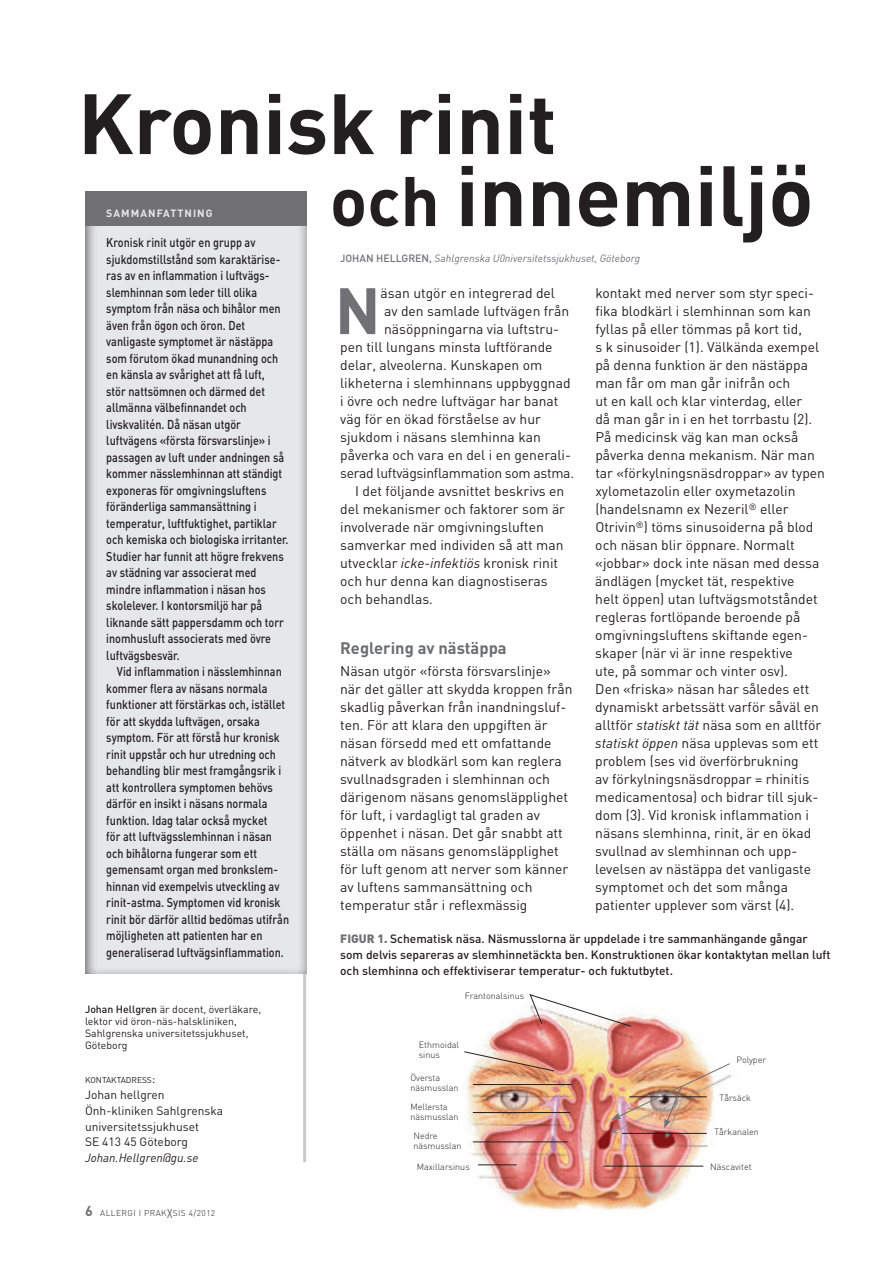
<style>
.page{position:relative;width:893px;height:1263px;background:#fff}
.page>*{position:absolute;margin:0;border:0;box-sizing:border-box;transform-origin:0 0}
.t1{font:700 84px/72px "DIN";color:#231f20}
.t2{font:700 64.5px "DIN";color:#717074}
.t3{font:700 16.5px "DIN";color:#6c6d70}
.t4{font:13.8px/18px "DIN";color:#231f20}
.t5{font:13.8px "DIN";letter-spacing:-.02em;color:#231f20}
.t6{font:500 12.75px/16.5px "DIN";color:#231f20;scale:.85 1}
.t7{font:500 12px/15.8px "DIN";color:#231f20}
.t8{font:12px/15.8px "DIN";color:#231f20}
.t9{font:italic 12px "DIN";color:#231f20}
.t10{font:10.5px/12px "DIN";color:#231f20}
.t11{font:italic 10.5px "DIN";color:#717074}
.t12{font:700 10.5px "DIN";letter-spacing:.1em;color:#e6e7e9}
.t13{font:300 9px/9.8px "DIN";color:#231f20}
.t14{font:300 8.4px "DIN";letter-spacing:.05em;color:#231f20}
.t15{font:8.4px "DIN";color:#231f20}
.s1{font-size:69px}
.s2{font-weight:500;font-style:normal}
.s3{font-style:italic}
.s4{font-weight:900;color:#717074}
.s5{font-weight:500}
.s6{font-size:12px}
.s7{font-weight:700;font-size:14.25px;color:#717074}
.s8{font-size:12.6px}
</style>
<div class="page">
<hr style="left:303px;top:191px;width:3px;height:971px;background:#c9cacc">
<div style="left:83px;top:187px;width:225px;height:788px;background:#231f20;opacity:.75"></div>
<div style="left:85px;top:191px;width:221px;height:35px;background:#717074"></div>
<img style="left:467px;top:1015px;width:265px;height:196px">
<svg style="left:529px;top:994px;width:103px;height:33px"></svg>
<svg style="left:464px;top:1051px;width:91px;height:21px;background:#dca693"></svg>
<hr style="left:473px;top:1084px;width:99px;height:1px;background:#231f20">
<hr style="left:473px;top:1112px;width:97px;height:1px;background:#231f20">
<hr style="left:473px;top:1141px;width:95px;height:1px;background:#231f20">
<hr style="left:478px;top:1164px;width:39px;height:1px;background:#231f20">
<hr style="left:603px;top:1166px;width:100px;height:1px;background:#231f20">
<hr style="left:622px;top:1133px;width:85px;height:1px;background:#231f20">
<img style="left:611px;top:1063px;width:120px;height:65px">
<h1 class="t1" style="left:330px;top:84px;width:485px;text-indent:-252px">Kronisk rinit<br><span class="s1">och</span> innemiljö</h1>
<p class="t12" style="left:106px;top:206px;width:17px">samma</p>
<p class="t12" style="left:148px;top:206px;width:66px">nfattning</p>
<p class="t6" style="left:106px;top:234px;width:216px">Kronisk rinit utgör en grupp av sjukdomstillstånd som karaktärise&shy;ras av en inflammation i luftvägs&shy;slemhinnan som leder till olika symptom från näsa och bihålor men även från ögon och öron. Det vanligaste symptomet är nästäppa som förutom ökad munandning och en känsla av svårighet att få luft,<br>stör nattsömnen och därmed det allmänna välbefinnandet och livskvalitén. Då näsan utgör luftvägens «första försvarslinje» i passagen av luft under andningen så kommer nässlemhinnan att ständigt exponeras för omgivningsluftens föränderliga sammansättning i temperatur, luftfuktighet, partiklar och kemiska och biologiska irritanter.<br>Studier har funnit att högre frekvens av städning var associerat med mindre inflammation i näsan hos skolelever. I kontorsmiljö har på liknande sätt pappersdamm och torr inomhusluft associerats med övre luftvägsbesvär.</p>
<p class="t6" style="left:106px;top:663px;width:217px;text-indent:11px">Vid inflammation i nässlemhinnan kommer flera av näsans normala funktioner att förstärkas och, istället för att skydda luftvägen, orsaka symptom. För att förstå hur kronisk rinit uppstår och hur utredning och behandling blir mest framgångsrik i att kontrollera symptomen behövs därför en insikt i näsans normala funktion. I dag talar också mycket<br>för att luftvägsslemhinnan i näsan och bihålorna fungerar som ett gemensamt organ med bronkslem&shy;hinnan vid exempelvis utveckling av rinit-astma. Symptomen vid kronisk rinit bör därför alltid bedömas utifrån möjligheten att patienten har en generaliserad luftvägsinflammation.</p>
<p class="t11" style="left:340px;top:252px;width:302px"><span class="s2">Johan H ellgren ,</span> Sahlgrenska U0niversitetssjukhuset, Göteborg</p>
<p class="t4" style="left:595px;top:284px;width:231px">kontakt med nerver som styr speci&shy;fika blodkärl i slemhinnan som kan fyllas på eller tömmas på kort tid,<br>s k sinusoider (1). Välkända exempel på denna funktion är den nästäppa man får om man går inifrån och<br>ut en kall och klar vinterdag, eller<br>då man går in i en het torrbastu (2).<br>På medicinsk väg kan man också påverka denna mekanism. När man tar «förkylningsnäsdroppar» av typen xylometazolin eller oxymetazolin (handelsnamn ex Nezeril<sup>®</sup> eller Otrivin<sup>®</sup>) töms sinusoiderna på blod och näsan blir öppnare. Normalt «jobbar» dock inte näsan med dessa ändlägen (mycket tät, respektive<br>helt öppen) utan luftvägsmotståndet regleras fortlöpande beroende på omgivningsluftens skiftande egen&shy;skaper (när vi är inne respektive<br>ute, på sommar och vinter osv).<br>Den «friska» näsan har således ett dynamiskt arbetssätt varför såväl en alltför <span class="s3">statiskt tät</span> näsa som en alltför <span class="s3">statiskt öppen</span> näsa upplevas som ett problem (ses vid överförbrukning<br>av förkylningsnäsdroppar = rhinitis medicamentosa) och bidrar till sjuk&shy;dom (3). Vid kronisk inflammation i näsans slemhinna, rinit, är en ökad svullnad av slemhinnan och upp&shy;levelsen av nästäppa det vanligaste symptomet och det som många patienter upplever som värst (4).</p>
<h2 class="t2" style="left:335px;top:269px;width:37px">N</h2>
<p class="t4" style="left:381px;top:284px;width:176px">äsan utgör en integrerad del</p>
<p class="t4" style="left:384px;top:302px;width:187px">av den samlade luftvägen från</p>
<p class="t4" style="left:384px;top:320px;width:177px">näsöppningarna via luftstru-</p>
<p class="t4" style="left:340px;top:338px;width:214px">pen till lungans minsta luftförande</p>
<p class="t4" style="left:340px;top:356px;width:204px">delar, alveolerna. Kunskapen om</p>
<p class="t4" style="left:340px;top:374px;width:232px">likheterna i slemhinnans uppbyggnad</p>
<p class="t4" style="left:340px;top:392px;width:220px">i övre och nedre luftvägar har banat</p>
<p class="t4" style="left:340px;top:410px;width:202px">väg för en ökad förståelse av hur</p>
<p class="t4" style="left:340px;top:428px;width:202px">sjukdom i näsans slemhinna kan</p>
<p class="t4" style="left:340px;top:446px;width:232px">påverka och vara en del i en generali-</p>
<p class="t5" style="left:340px;top:464px;width:235px">serad luftvägsinflammation som astma.</p>
<p class="t4" style="left:355px;top:482px;width:211px">I det följande avsnittet beskrivs en</p>
<p class="t4" style="left:340px;top:500px;width:226px">del mekanismer och faktorer som är</p>
<p class="t4" style="left:340px;top:518px;width:205px">involverade när omgivningsluften</p>
<p class="t4" style="left:340px;top:536px;width:225px">samverkar med individen så att man</p>
<p class="t4" style="left:340px;top:554px;width:219px">utvecklar <span class="s3">icke-infektiös</span> kronisk rinit</p>
<p class="t4" style="left:340px;top:572px;width:209px">och hur denna kan diagnostiseras</p>
<p class="t4" style="left:340px;top:590px;width:94px">och behandlas.</p>
<p class="t3" style="left:340px;top:637px;width:168px">Reglering av nästäppa</p>
<p class="t4" style="left:340px;top:662px;width:234px">Näsan utgör «första försvarslinje» när det gäller att skydda kroppen från skadlig påverkan från inandningsluf&shy;ten. För att klara den uppgiften är näsan försedd med ett omfattande nätverk av blodkärl som kan reglera svullnadsgraden i slemhinnan och därigenom näsans genomsläpplighet för luft, i vardagligt tal graden av öppenhet i näsan. Det går snabbt att ställa om näsans genomsläpplighet för luft genom att nerver som känner av luftens sammansättning och temperatur står i reflexmässig</p>
<p class="t7" style="left:340px;top:931px;width:492px"><span class="s4">Figur 1.</span> Schematisk näsa. Näsmusslorna är uppdelade i tre sammanhängande gångar som delvis separeras av slemhinnetäckta ben. Konstruktionen ökar kontaktytan mellan luft och slemhinna och effektiviserar temperatur- och fuktutbytet.</p>
<p class="t10" style="left:85px;top:1003px;width:178px"><span class="s5">Johan Hellgren</span> är docent, överläkare, lektor vid öron-näs-halskliniken,<br>Sahlgrenska universitetssjukhuset,<br>Göteborg</p>
<p class="t15" style="left:85px;top:1075px;width:72px">KONTAKTADRESS<span class="s6">:</span></p>
<p class="t8" style="left:85px;top:1087px;width:140px">Johan hellgren<br>Önh-kliniken Sahlgrenska universitetssjukhuset<br>SE 413 45 Göteborg</p>
<p class="t9" style="left:85px;top:1150px;width:115px">Johan.Hellgren@gu.se</p>
<p class="t14" style="left:85px;top:1208px;width:131px"><span class="s7">6</span> allergi i prak<span class="s8">x</span>sis 4/2012</p>
<p class="t13" style="left:465px;top:990px;width:61px">Frantonalsinus</p>
<p class="t13" style="left:419px;top:1040px;width:42px">Ethmoidal sinus</p>
<p class="t13" style="left:410px;top:1073px;width:50px">Översta näsmusslan</p>
<p class="t13" style="left:410px;top:1102px;width:50px">M ellersta näsmusslan</p>
<p class="t13" style="left:413px;top:1131px;width:50px">Nedre näsmusslan</p>
<p class="t13" style="left:417px;top:1162px;width:55px">Maxillarsinus</p>
<p class="t13" style="left:736px;top:1055px;width:31px">Polyper</p>
<p class="t13" style="left:719px;top:1092px;width:33px">Tårsäck</p>
<p class="t13" style="left:714px;top:1127px;width:46px">Tårkanalen</p>
<p class="t13" style="left:710px;top:1161px;width:43px">Näscavitet</p>
</div>
